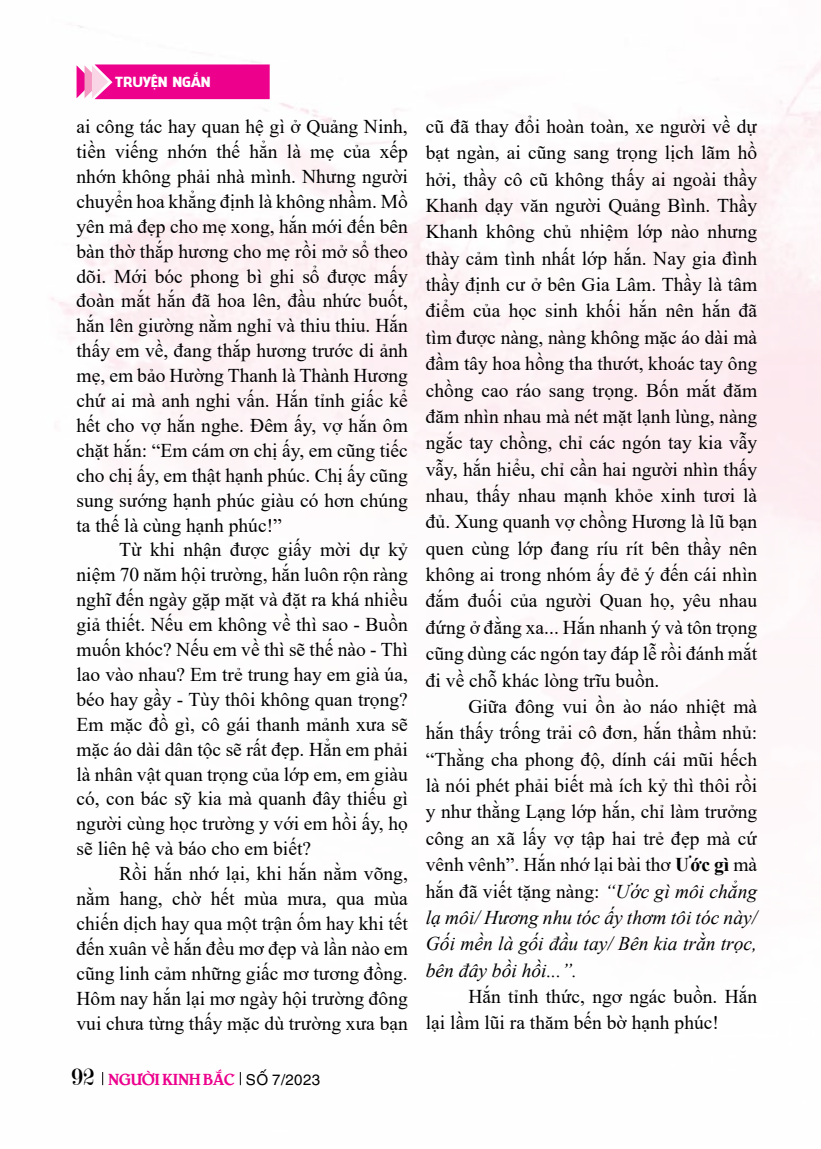
<style>
.page{position:relative;width:821px;height:1149px;background:#fff}
.page>*{position:absolute;margin:0;border:0;box-sizing:border-box;transform-origin:0 0}
.t1{font:19.5px/24.9px "Times New Roman";color:#000;text-align:justify}
.t2{font:15px "UTM Bienvenue";color:#ec008c}
.t3{font:13.65px "UTM Facebook";color:#fff}
.s1{font-family:"Modern";font-size:25.65px;color:#000}
.s2{font-family:"UTM Helve";color:#000}
.s3{font-weight:700}
.s4{font-style:italic}
</style>
<div class="page">
<img style="left:50px;top:25px;width:771px;height:1061px">
<svg style="left:102px;top:1071px;width:1px;height:13px"></svg>
<svg style="left:240px;top:1071px;width:1px;height:13px"></svg>
<svg style="left:77px;top:64px;width:193px;height:35px;background:#ed1a97"></svg>
<p class="t3" style="left:115px;top:70px;width:97px">TRUYỆN NGẮN</p>
<p class="t1" style="left:77px;top:113px;width:333px">ai công tác hay quan hệ gì ở Quảng Ninh, tiền viếng nhớn thế hẳn là mẹ của xếp nhớn không phải nhà mình. Nhưng người chuyển hoa khẳng định là không nhầm. Mồ yên mả đẹp cho mẹ xong, hắn mới đến bên bàn thờ thắp hương cho mẹ rồi mở sổ theo dõi. Mới bóc phong bì ghi sổ được mấy đoàn mắt hắn đã hoa lên, đầu nhức buốt, hắn lên giường nằm nghỉ và thiu thiu. Hắn thấy em về, đang thắp hương trước di ảnh mẹ, em bảo Hường Thanh là Thành Hương chứ ai mà anh nghi vấn. Hắn tỉnh giấc kể hết cho vợ hắn nghe. Đêm ấy, vợ hắn ôm chặt hắn: “Em cám ơn chị ấy, em cũng tiếc cho chị ấy, em thật hạnh phúc. Chị ấy cũng sung sướng hạnh phúc giàu có hơn chúng ta thế là cùng hạnh phúc!”</p>
<p class="t1" style="left:77px;top:536px;width:333px;text-indent:43px">Từ khi nhận được giấy mời dự kỷ niệm 70 năm hội trường, hắn luôn rộn ràng nghĩ đến ngày gặp mặt và đặt ra khá nhiều giả thiết. Nếu em không về thì sao - Buồn muốn khóc? Nếu em về thì sẽ thế nào - Thì lao vào nhau? Em trẻ trung hay em già úa, béo hay gầy - Tùy thôi không quan trọng?<br>Em mặc đồ gì, cô gái thanh mảnh xưa sẽ mặc áo dài dân tộc sẽ rất đẹp. Hẳn em phải là nhân vật quan trọng của lớp em, em giàu có, con bác sỹ kia mà quanh đây thiếu gì người cùng học trường y với em hồi ấy, họ sẽ liên hệ và báo cho em biết?</p>
<p class="t1" style="left:77px;top:860px;width:333px;text-indent:43px">Rồi hắn nhớ lại, khi hắn nằm võng, nằm hang, chờ hết mùa mưa, qua mùa chiến dịch hay qua một trận ốm hay khi tết đến xuân về hắn đều mơ đẹp và lần nào em cũng linh cảm những giấc mơ tương đồng.<br>Hôm nay hắn lại mơ ngày hội trường đông vui chưa từng thấy mặc dù trường xưa bạn</p>
<p class="t2" style="left:71px;top:1066px;width:251px"><span class="s1">92</span> NGƯỜI KINH BẮC <span class="s2">SỐ 7/2023</span></p>
<p class="t1" style="left:426px;top:112px;width:333px;line-height:26.4px">cũ đã thay đổi hoàn toàn, xe người về dự bạt ngàn, ai cũng sang trọng lịch lãm hồ hởi, thầy cô cũ không thấy ai ngoài thầy Khanh dạy văn người Quảng Bình. Thầy Khanh không chủ nhiệm lớp nào nhưng thày cảm tình nhất lớp hắn. Nay gia đình thầy định cư ở bên Gia Lâm. Thầy là tâm điểm của học sinh khối hắn nên hắn đã tìm được nàng, nàng không mặc áo dài mà đầm tây hoa hồng tha thướt, khoác tay ông chồng cao ráo sang trọng. Bốn mắt đăm đăm nhìn nhau mà nét mặt lạnh lùng, nàng ngắc tay chồng, chỉ các ngón tay kia vẫy vẫy, hắn hiểu, chỉ cần hai người nhìn thấy nhau, thấy nhau mạnh khỏe xinh tươi là đủ. Xung quanh vợ chồng Hương là lũ bạn quen cùng lớp đang ríu rít bên thầy nên không ai trong nhóm ấy đẻ ý đến cái nhìn đắm đuối của người Quan họ, yêu nhau đứng ở đằng xa... Hắn nhanh ý và tôn trọng cũng dùng các ngón tay đáp lễ rồi đánh mắt đi về chỗ khác lòng trĩu buồn.</p>
<p class="t1" style="left:426px;top:692px;width:333px;line-height:26.4px;text-indent:43px">Giữa đông vui ồn ào náo nhiệt mà hắn thấy trống trải cô đơn, hắn thầm nhủ: “Thằng cha phong độ, dính cái mũi hếch là nói phét phải biết mà ích kỷ thì thôi rồi y như thằng Lạng lớp hắn, chỉ làm trưởng công an xã lấy vợ tập hai trẻ đẹp mà cứ vênh vênh”. Hắn nhớ lại bài thơ <span class="s3">Ước gì</span> mà hắn đã viết tặng nàng: <span class="s4">“Ước gì môi chẳng lạ môi/ Hương nhu tóc ấy thơm tôi tóc này/ Gối mền là gối đầu tay/ Bên kia trằn trọc, bên đây bồi hồi...”.</span></p>
<p class="t1" style="left:426px;top:982px;width:333px;line-height:26.4px;text-indent:43px">Hắn tỉnh thức, ngơ ngác buồn. Hắn lại lầm lũi ra thăm bến bờ hạnh phúc!</p>
</div>
